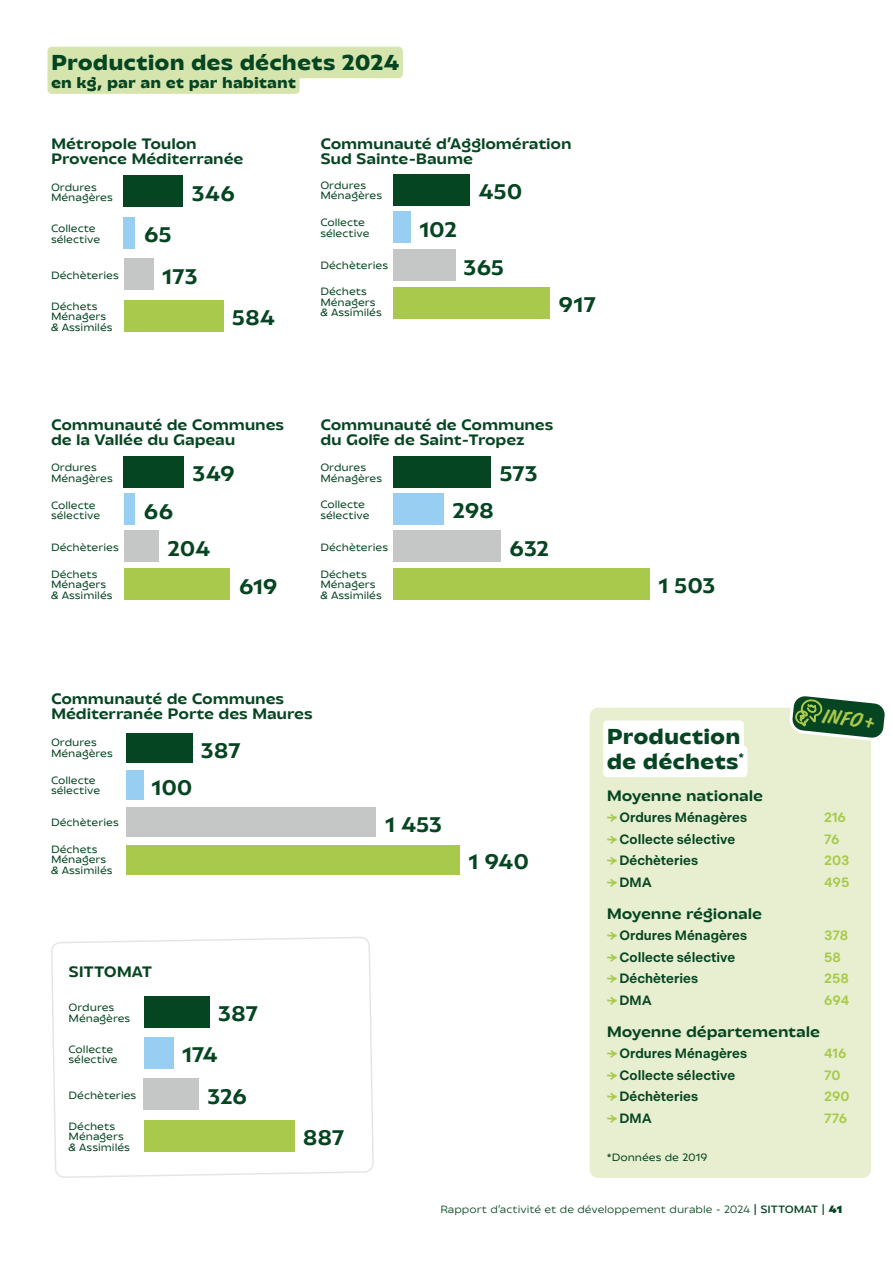
<style>
.page{position:relative;width:893px;height:1263px;background:#fff}
.page>*{position:absolute;margin:0;border:0;box-sizing:border-box;transform-origin:0 0}
.t1{font:700 21px "Transforma Sans";letter-spacing:-.005em;color:#064521}
.t2{font:800 21px/25.2px "Transforma Sans";color:#064521}
.t3{font:700 20.4px "Sharpie";color:#a8c94b}
.t4{font:700 15px/15px "Transforma Sans";letter-spacing:-.01em;color:#064521}
.t5{font:800 15px "Transforma Sans";color:#064521}
.t6{font:600 13.5px "Indivisible";color:#064521}
.t7{font:600 13.5px "Indivisible";color:#a8c94b}
.t8{font:500 10.5px/10.5px "Transforma Sans";color:#064521}
.t9{font:10.5px "Transforma Sans Variable";color:#064521}
.s1{font-family:"Transforma Script";color:#a8c94b}
.s2{font-family:"Transforma Sans";font-weight:600}
.s3{font-family:"Transforma Sans";font-weight:900}
</style>
<div class="page">
<div style="left:48px;top:47px;width:355px;height:31px;background:#d6e5ad;border-radius:4px"></div>
<div style="left:48px;top:70px;width:252px;height:24px;background:#d6e5ad;border-radius:4px"></div>
<div style="left:590px;top:708px;width:281px;height:470px;background:#e7efd0;border-radius:9px"></div>
<div style="left:603px;top:720px;width:141px;height:32px;background:#fff;border-radius:4px"></div>
<div style="left:603px;top:746px;width:144px;height:31px;background:#fff;border-radius:4px"></div>
<svg style="left:787px;top:696px;width:98px;height:45px"></svg>
<div style="left:124px;top:176px;width:59px;height:31px;background:#064521"></div>
<div style="left:124px;top:217px;width:11px;height:32px;background:#97cef1"></div>
<div style="left:124px;top:258px;width:29px;height:32px;background:#c5c6c6"></div>
<div style="left:124px;top:300px;width:99px;height:31px;background:#a8c94b"></div>
<div style="left:124px;top:456px;width:60px;height:32px;background:#064521"></div>
<div style="left:124px;top:493px;width:11px;height:32px;background:#97cef1"></div>
<div style="left:124px;top:530px;width:34px;height:32px;background:#c5c6c6"></div>
<div style="left:124px;top:568px;width:105px;height:31px;background:#a8c94b"></div>
<div style="left:393px;top:456px;width:98px;height:32px;background:#064521"></div>
<div style="left:393px;top:493px;width:51px;height:32px;background:#97cef1"></div>
<div style="left:393px;top:530px;width:108px;height:32px;background:#c5c6c6"></div>
<div style="left:393px;top:568px;width:257px;height:31px;background:#a8c94b"></div>
<div style="left:393px;top:174px;width:77px;height:31px;background:#064521"></div>
<div style="left:393px;top:211px;width:17px;height:32px;background:#97cef1"></div>
<div style="left:393px;top:249px;width:62px;height:32px;background:#c5c6c6"></div>
<div style="left:393px;top:287px;width:157px;height:32px;background:#a8c94b"></div>
<div style="left:126px;top:733px;width:67px;height:30px;background:#064521"></div>
<div style="left:126px;top:770px;width:17px;height:30px;background:#97cef1"></div>
<div style="left:126px;top:807px;width:250px;height:30px;background:#c5c6c6"></div>
<div style="left:126px;top:845px;width:334px;height:29px;background:#a8c94b"></div>
<svg style="left:51px;top:937px;width:322px;height:240px"></svg>
<div style="left:144px;top:996px;width:65px;height:32px;background:#064521"></div>
<div style="left:144px;top:1037px;width:29px;height:31px;background:#97cef1"></div>
<div style="left:144px;top:1078px;width:55px;height:32px;background:#c5c6c6"></div>
<div style="left:144px;top:1120px;width:150px;height:31px;background:#a8c94b"></div>
<h1 class="t2" style="left:51px;top:50px;width:350px">Production des déchets 2024</h1>
<h3 class="t5" style="left:51px;top:73px;width:247px">en kg, par an et par habitant</h3>
<h3 class="t4" style="left:51px;top:136px;width:194px">Métropole Toulon<br>Provence Méditerranée</h3>
<p class="t8" style="left:51px;top:182px;width:63px">Ordures<br>Ménagères</p>
<p class="t8" style="left:51px;top:223px;width:51px">Collecte sélective</p>
<p class="t8" style="left:51px;top:270px;width:69px">Déchèteries</p>
<h1 class="t1" style="left:192px;top:180px;width:45px">346</h1>
<h1 class="t1" style="left:144px;top:222px;width:29px">65</h1>
<h1 class="t1" style="left:162px;top:263px;width:37px">173</h1>
<p class="t8" style="left:51px;top:301px;width:63px">Déchets<br>Ménagers &amp; Assimilés</p>
<h1 class="t1" style="left:232px;top:304px;width:44px">584</h1>
<h3 class="t4" style="left:320px;top:136px;width:253px">Communauté d’Agglomération<br>Sud Sainte-Baume</h3>
<p class="t8" style="left:320px;top:180px;width:63px">Ordures<br>Ménagères</p>
<p class="t8" style="left:320px;top:217px;width:51px">Collecte sélective</p>
<p class="t8" style="left:320px;top:260px;width:69px">Déchèteries</p>
<p class="t8" style="left:320px;top:286px;width:63px">Déchets<br>Ménagers &amp; Assimilés</p>
<h1 class="t1" style="left:478px;top:178px;width:45px">450</h1>
<h1 class="t1" style="left:419px;top:216px;width:39px">102</h1>
<h1 class="t1" style="left:463px;top:254px;width:42px">365</h1>
<h1 class="t1" style="left:558px;top:292px;width:39px">917</h1>
<h3 class="t4" style="left:51px;top:417px;width:235px">Communauté de Communes de la Vallée du Gapeau</h3>
<p class="t8" style="left:51px;top:462px;width:63px">Ordures<br>Ménagères</p>
<p class="t8" style="left:51px;top:499px;width:51px">Collecte sélective</p>
<p class="t8" style="left:51px;top:542px;width:69px">Déchèteries</p>
<p class="t8" style="left:51px;top:569px;width:63px">Déchets<br>Ménagers &amp; Assimilés</p>
<h1 class="t1" style="left:193px;top:460px;width:44px">349</h1>
<h1 class="t1" style="left:144px;top:498px;width:31px">66</h1>
<h1 class="t1" style="left:168px;top:535px;width:44px">204</h1>
<h1 class="t1" style="left:239px;top:573px;width:40px">619</h1>
<h3 class="t4" style="left:320px;top:417px;width:235px">Communauté de Communes du Golfe de Saint-Tropez</h3>
<h1 class="t1" style="left:500px;top:460px;width:39px">573</h1>
<h1 class="t1" style="left:453px;top:497px;width:43px">298</h1>
<p class="t8" style="left:320px;top:462px;width:63px">Ordures<br>Ménagères</p>
<p class="t8" style="left:320px;top:499px;width:51px">Collecte sélective</p>
<p class="t8" style="left:320px;top:542px;width:69px">Déchèteries</p>
<p class="t8" style="left:320px;top:568px;width:63px">Déchets<br>Ménagers &amp; Assimilés</p>
<h1 class="t1" style="left:510px;top:535px;width:41px">632</h1>
<h1 class="t1" style="left:658px;top:573px;width:58px">1 503</h1>
<h3 class="t4" style="left:51px;top:691px;width:263px">Communauté de Communes<br>Méditerranée Porte des Maures</h3>
<h1 class="t1" style="left:201px;top:737px;width:41px">387</h1>
<h1 class="t1" style="left:152px;top:774px;width:42px">100</h1>
<p class="t8" style="left:51px;top:737px;width:63px">Ordures<br>Ménagères</p>
<p class="t8" style="left:51px;top:775px;width:51px">Collecte sélective</p>
<p class="t8" style="left:51px;top:817px;width:69px">Déchèteries</p>
<p class="t8" style="left:51px;top:844px;width:63px">Déchets<br>Ménagers &amp; Assimilés</p>
<h3 class="t4" style="left:69px;top:964px;width:85px">SITTOMAT</h3>
<p class="t8" style="left:69px;top:1002px;width:63px">Ordures<br>Ménagères</p>
<p class="t8" style="left:69px;top:1043px;width:51px">Collecte sélective</p>
<p class="t8" style="left:69px;top:1090px;width:69px">Déchèteries</p>
<p class="t8" style="left:69px;top:1121px;width:63px">Déchets<br>Ménagers &amp; Assimilés</p>
<h1 class="t1" style="left:218px;top:1000px;width:41px">387</h1>
<h1 class="t1" style="left:182px;top:1042px;width:37px">174</h1>
<h1 class="t1" style="left:208px;top:1083px;width:41px">326</h1>
<h1 class="t1" style="left:303px;top:1124px;width:43px">887</h1>
<h1 class="t1" style="left:385px;top:811px;width:58px">1 453</h1>
<h1 class="t1" style="left:468px;top:848px;width:62px">1 940</h1>
<h2 class="t3" style="left:824px;top:705px;width:54px;rotate:6deg">INFO +</h2>
<h1 class="t2" style="left:607px;top:724px;width:139px">Production de déchets<sup>*</sup></h1>
<h3 class="t4" style="left:607px;top:788px;width:158px">Moyenne nationale</h3>
<p class="t6" style="left:607px;top:810px;width:142px"><span class="s1">→</span> Ordures Ménagères</p>
<p class="t7" style="left:824px;top:810px;width:23px">216</p>
<p class="t6" style="left:607px;top:831px;width:130px"><span class="s1">→</span> Collecte sélective</p>
<p class="t7" style="left:824px;top:831px;width:17px">76</p>
<p class="t6" style="left:607px;top:853px;width:93px"><span class="s1">→</span> Déchèteries</p>
<p class="t7" style="left:824px;top:853px;width:27px">203</p>
<p class="t6" style="left:607px;top:874px;width:47px"><span class="s1">→</span> DMA</p>
<p class="t7" style="left:824px;top:874px;width:27px">495</p>
<h3 class="t4" style="left:607px;top:906px;width:157px">Moyenne régionale</h3>
<p class="t6" style="left:607px;top:928px;width:142px"><span class="s1">→</span> Ordures Ménagères</p>
<p class="t7" style="left:824px;top:928px;width:26px">378</p>
<p class="t6" style="left:607px;top:949px;width:130px"><span class="s1">→</span> Collecte sélective</p>
<p class="t7" style="left:824px;top:949px;width:18px">58</p>
<p class="t6" style="left:607px;top:971px;width:93px"><span class="s1">→</span> Déchèteries</p>
<p class="t7" style="left:824px;top:971px;width:26px">258</p>
<p class="t6" style="left:607px;top:992px;width:47px"><span class="s1">→</span> DMA</p>
<p class="t7" style="left:824px;top:992px;width:27px">694</p>
<h3 class="t4" style="left:607px;top:1024px;width:215px">Moyenne départementale</h3>
<p class="t6" style="left:607px;top:1046px;width:142px"><span class="s1">→</span> Ordures Ménagères</p>
<p class="t7" style="left:824px;top:1046px;width:24px">416</p>
<p class="t6" style="left:607px;top:1067px;width:130px"><span class="s1">→</span> Collecte sélective</p>
<p class="t7" style="left:824px;top:1067px;width:18px">70</p>
<p class="t6" style="left:607px;top:1089px;width:93px"><span class="s1">→</span> Déchèteries</p>
<p class="t7" style="left:824px;top:1089px;width:27px">290</p>
<p class="t6" style="left:607px;top:1110px;width:47px"><span class="s1">→</span> DMA</p>
<p class="t7" style="left:824px;top:1110px;width:25px">776</p>
<p class="t8" style="left:607px;top:1152px;width:102px">*Données de 2019</p>
<p class="t9" style="left:440px;top:1203px;width:404px">Rapport d’activité et de développement durable - 2024 <span class="s2">| SITTOMAT |</span> <span class="s3">41</span></p>
</div>
